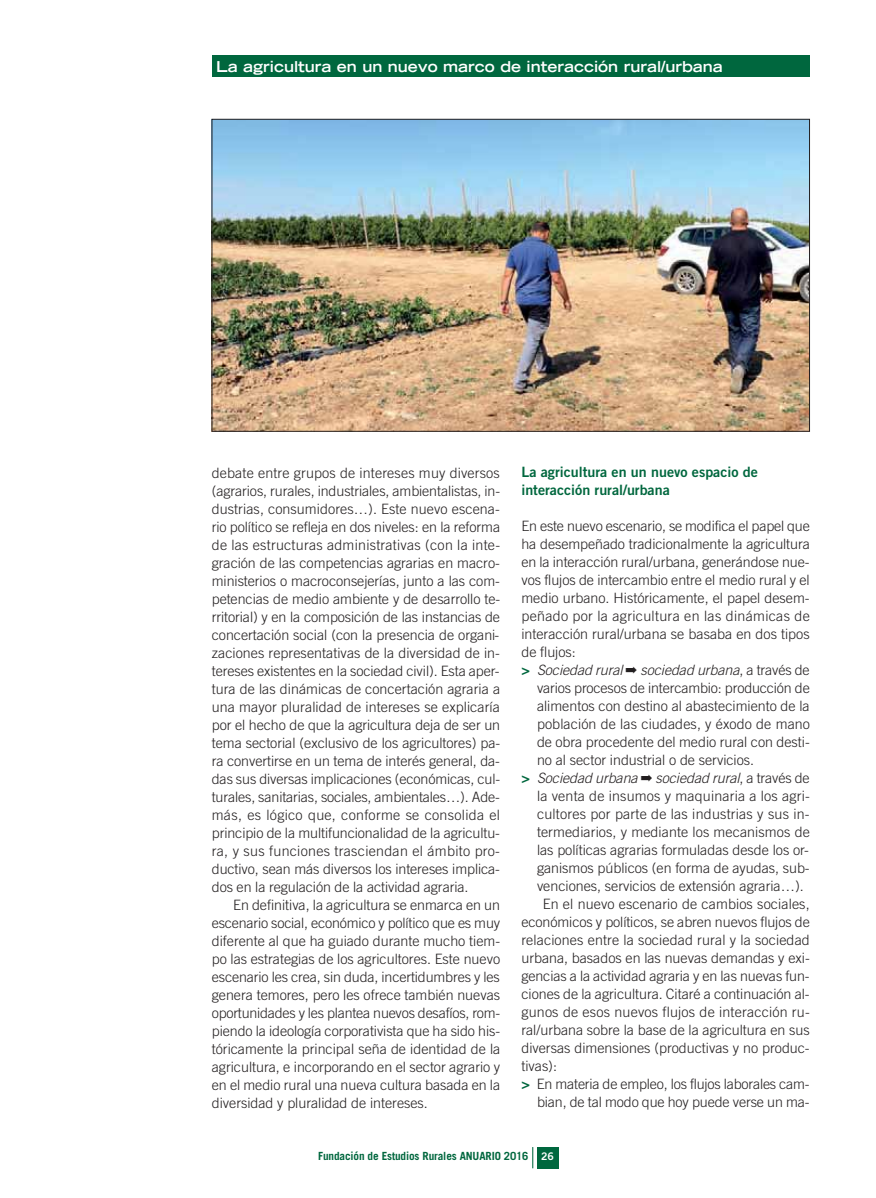
<style>
.page{position:relative;width:876px;height:1198px;background:#fff}
.page>*{position:absolute;margin:0;border:0;box-sizing:border-box;transform-origin:0 0}
.t1{font:700 expanded 15px "Trade Gothic LH";color:#fff}
.t2{font:300 14.25px/18px "Trade Gothic";color:#231f20;text-align:justify}
.t3{font:italic 300 14.25px "Trade Gothic";letter-spacing:-.005em;color:#231f20}
.t4{font:14.25px/18px "Trade Gothic Bold Two";color:#00673e}
.t5{font:300 14.25px "Trade Gothic";letter-spacing:.02em;color:#231f20}
.t6{font:700 11.25px "Trade Gothic";letter-spacing:-.01em;color:#00673e}
.s1{font-family:"Trade Gothic Bold Two";font-weight:400;font-style:normal;color:#00673e}
.s2{font-style:normal}
.s3{font-family:"Trade Gothic Bold Two";font-weight:400;color:#00673e}
.s4{font-family:"Trade Gothic Bold Two";font-weight:400;font-size:10.5px;color:#fff}
</style>
<div class="page">
<div style="left:212px;top:55px;width:597px;height:22px;background:#00673e"></div>
<div style="left:537px;top:1147px;width:21px;height:21px;background:#00673e"></div>
<svg style="left:532px;top:1147px;width:1px;height:21px"></svg>
<img style="left:214px;top:121px;width:593px;height:308px">
<p class="t1" style="left:216px;top:61px;width:508px">La agricultura en un nuevo marco de interacción rural/urbana</p>
<p class="t2" style="left:212px;top:465px;width:290px">debate entre grupos de intereses muy diversos (agrarios, rurales, industriales, ambientalistas, in&shy;dustrias, consumidores…). Este nuevo escena&shy;rio político se refleja en dos niveles: en la reforma de las estructuras administrativas (con la inte&shy;gración de las competencias agrarias en macro&shy;ministerios o macroconsejerías, junto a las com&shy;petencias de medio ambiente y de desarrollo te&shy;rritorial) y en la composición de las instancias de concertación social (con la presencia de organi&shy;zaciones representativas de la diversidad de in&shy;tereses existentes en la sociedad civil). Esta aper&shy;tura de las dinámicas de concertación agraria a una mayor pluralidad de intereses se explicaría por el hecho de que la agricultura deja de ser un tema sectorial (exclusivo de los agricultores) pa&shy;ra convertirse en un tema de interés general, da&shy;das sus diversas implicaciones (económicas, cul&shy;turales, sanitarias, sociales, ambientales…). Ade&shy;más, es lógico que, conforme se consolida el principio de la multifuncionalidad de la agricultu&shy;ra, y sus funciones trasciendan el ámbito pro&shy;ductivo, sean más diversos los intereses implica&shy;dos en la regulación de la actividad agraria.</p>
<p class="t2" style="left:212px;top:897px;width:290px;text-indent:21px">En definitiva, la agricultura se enmarca en un escenario social, económico y político que es muy diferente al que ha guiado durante mucho tiem&shy;po las estrategias de los agricultores. Este nuevo escenario les crea, sin duda, incertidumbres y les genera temores, pero les ofrece también nuevas oportunidades y les plantea nuevos desafíos, rom&shy;piendo la ideología corporativista que ha sido his&shy;tóricamente la principal seña de identidad de la agricultura, e incorporando en el sector agrario y en el medio rural una nueva cultura basada en la diversidad y pluralidad de intereses.</p>
<p class="t4" style="left:521px;top:465px;width:238px">La agricultura en un nuevo espacio de interacción rural/urbana</p>
<p class="t2" style="left:521px;top:519px;width:290px">En este nuevo escenario, se modifica el papel que</p>
<p class="t2" style="left:521px;top:537px;width:290px">ha desempeñado tradicionalmente la agricultura</p>
<p class="t2" style="left:521px;top:555px;width:289px">en la interacción rural/urbana, generándose nue-</p>
<p class="t2" style="left:521px;top:573px;width:290px">vos flujos de intercambio entre el medio rural y el</p>
<p class="t2" style="left:521px;top:591px;width:290px">medio urbano. Históricamente, el papel desem-</p>
<p class="t5" style="left:521px;top:611px;width:290px">peñado por la agricultura en las dinámicas de</p>
<p class="t2" style="left:521px;top:627px;width:290px">interacción rural/urbana se basaba en dos tipos</p>
<p class="t2" style="left:521px;top:645px;width:56px">de flujos:</p>
<p class="t3" style="left:521px;top:665px;width:290px"><span class="s1">&gt;</span> Sociedad rural ➡ sociedad urbana<span class="s2">, a través de</span></p>
<p class="t2" style="left:537px;top:681px;width:274px">varios procesos de intercambio: producción de</p>
<p class="t2" style="left:537px;top:699px;width:274px">alimentos con destino al abastecimiento de la</p>
<p class="t2" style="left:537px;top:717px;width:274px">población de las ciudades, y éxodo de mano</p>
<p class="t2" style="left:537px;top:735px;width:274px">de obra procedente del medio rural con desti-</p>
<p class="t2" style="left:537px;top:753px;width:219px">no al sector industrial o de servicios.</p>
<p class="t3" style="left:521px;top:773px;width:290px"><span class="s1">&gt;</span> Sociedad urbana ➡ sociedad rural<span class="s2">, a través de</span></p>
<p class="t2" style="left:537px;top:789px;width:274px">la venta de insumos y maquinaria a los agri-</p>
<p class="t2" style="left:537px;top:807px;width:274px">cultores por parte de las industrias y sus in-</p>
<p class="t2" style="left:537px;top:825px;width:274px">termediarios, y mediante los mecanismos de</p>
<p class="t2" style="left:537px;top:843px;width:273px">las políticas agrarias formuladas desde los or-</p>
<p class="t2" style="left:537px;top:861px;width:274px">ganismos públicos (en forma de ayudas, sub-</p>
<p class="t2" style="left:537px;top:879px;width:268px">venciones, servicios de extensión agraria…).</p>
<p class="t2" style="left:542px;top:897px;width:268px">En el nuevo escenario de cambios sociales,</p>
<p class="t2" style="left:521px;top:915px;width:290px">económicos y políticos, se abren nuevos flujos de</p>
<p class="t2" style="left:521px;top:933px;width:290px">relaciones entre la sociedad rural y la sociedad</p>
<p class="t2" style="left:521px;top:951px;width:290px">urbana, basados en las nuevas demandas y exi-</p>
<p class="t2" style="left:521px;top:969px;width:290px">gencias a la actividad agraria y en las nuevas fun-</p>
<p class="t2" style="left:521px;top:987px;width:290px">ciones de la agricultura. Citaré a continuación al-</p>
<p class="t2" style="left:521px;top:1005px;width:290px">gunos de esos nuevos flujos de interacción ru-</p>
<p class="t2" style="left:521px;top:1023px;width:290px">ral/urbana sobre la base de la agricultura en sus</p>
<p class="t2" style="left:521px;top:1041px;width:290px">diversas dimensiones (productivas y no produc-</p>
<p class="t2" style="left:521px;top:1059px;width:37px">tivas):</p>
<p class="t2" style="left:521px;top:1077px;width:290px"><span class="s3">&gt;</span> En materia de empleo, los flujos laborales cam-</p>
<p class="t2" style="left:537px;top:1095px;width:274px">bian, de tal modo que hoy puede verse un ma-</p>
<p class="t6" style="left:318px;top:1152px;width:237px">Fundación de Estudios Rurales ANUARIO 2016 <span class="s4">26</span></p>
</div>
